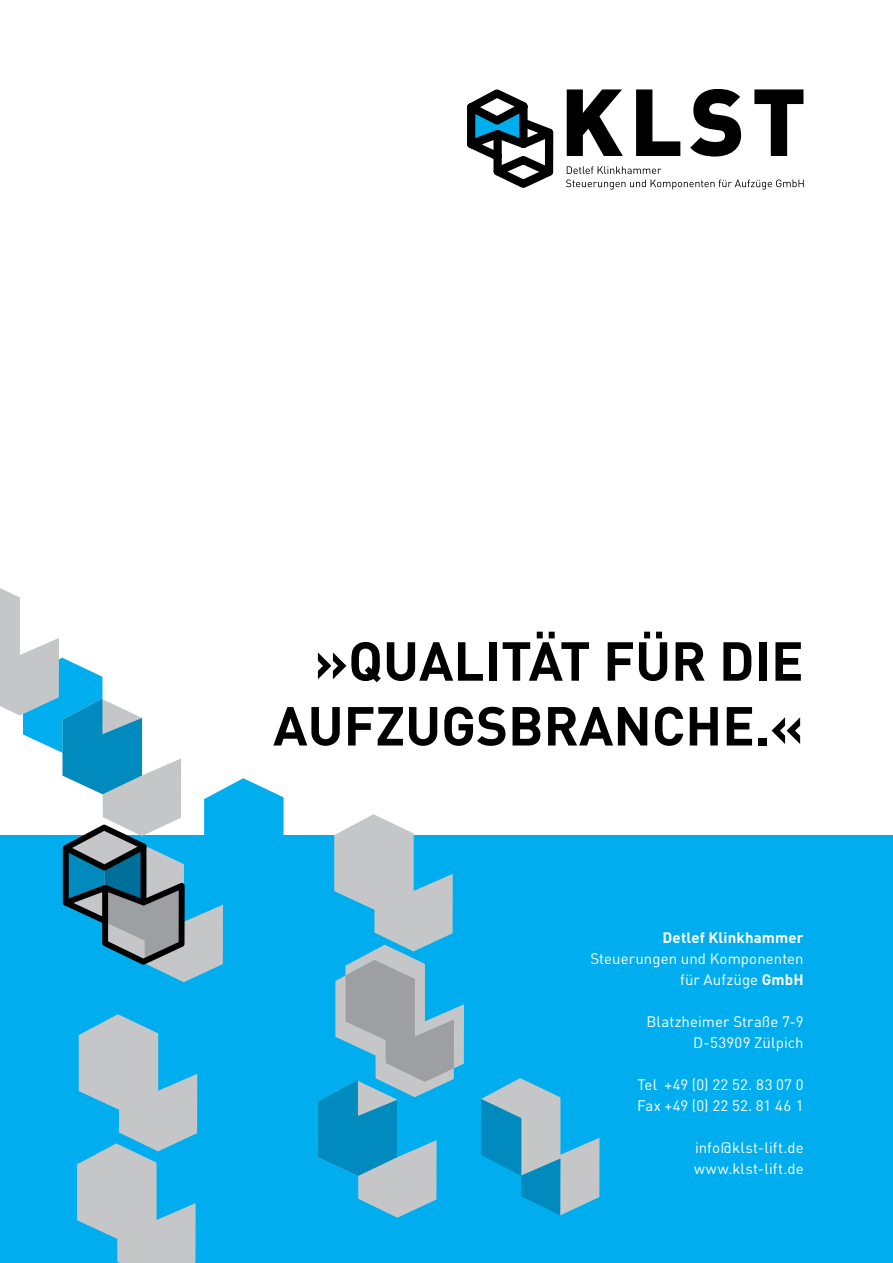
<style>
.page{position:relative;width:893px;height:1263px;background:#fff}
.page>*{position:absolute;margin:0;border:0;box-sizing:border-box;transform-origin:0 0}
.t1{font:700 54px/64.8px "DINCE";color:#000;text-align:right}
.t2{font:15px/21px "DINCE";letter-spacing:.005em;color:#fff;text-align:right}
.t3{font:700 15px "DINCE";color:#fff}
.s1{font-weight:700}
</style>
<div class="page">
<div style="left:0;top:836px;width:893px;height:427px;background:#00aeef"></div>
<svg style="left:0;top:588px;width:599px;height:675px"></svg>
<svg style="left:467px;top:89px;width:87px;height:99px"></svg>
<svg style="left:567px;top:89px;width:236px;height:68px"></svg>
<svg style="left:566px;top:166px;width:238px;height:24px"></svg>
<h1 class="t1" style="left:273px;top:626px;width:532px">»QUALITÄT FÜR DIE<br>AUFZUGSBRANCHE.«</h1>
<p class="t3" style="left:663px;top:927px;width:143px">DETLEF KLINKHAMMER</p>
<p class="t2" style="left:590px;top:947px;width:215px">Steuerungen und Komponenten für Aufzüge <span class="s1">GMBH</span></p>
<p class="t2" style="left:647px;top:1010px;width:159px">Blatzheimer Straße 7-9<br>D-53909 Zülpich</p>
<p class="t2" style="left:637px;top:1073px;width:168px;text-align:left">Tel +49 (0) 22 52. 83 07 0<br>Fax +49 (0) 22 52. 81 46 1</p>
<p class="t2" style="left:694px;top:1136px;width:111px;text-align:left">info@klst-lift.de www.klst-lift.de</p>
</div>
